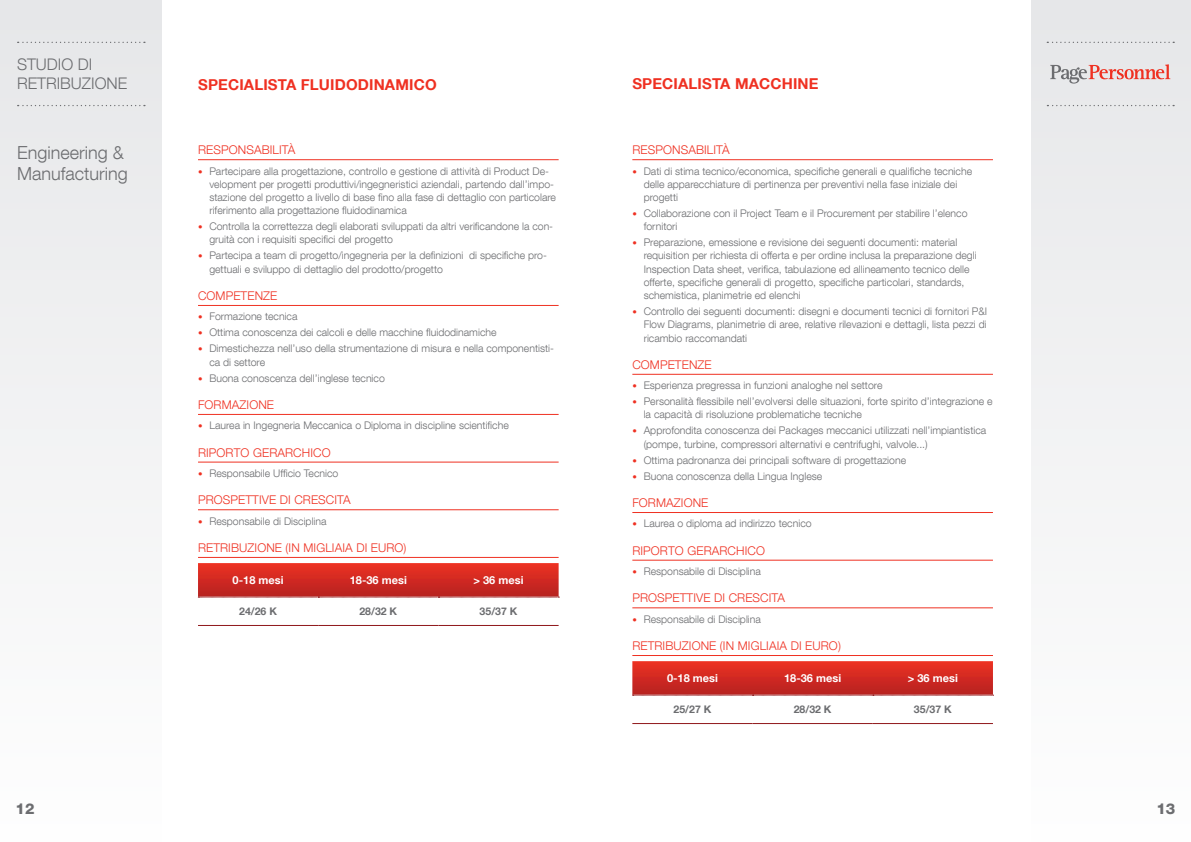
<style>
.page{position:relative;width:1191px;height:842px;background:#fff}
.page>*{position:absolute;margin:0;border:0;box-sizing:border-box;transform-origin:0 0}
.t1{font:300 18px/21px "Helvetica Neue LT Com";color:#6c6d70}
.t2{font:300 16px/19.2px "Helvetica Neue LT Com";color:#6c6d70}
.t3{font:700 15px "Helvetica Neue LT Com";letter-spacing:.01em;color:#ef3122}
.t4{font:800 15px "Helvetica Neue LT Com";color:#6c6d70}
.t5{font:300 12px "Helvetica Neue LT Com";letter-spacing:.01em;color:#ef3122}
.t6{font:700 11px "Helvetica Neue LT Com";color:#fff}
.t7{font:300 10.5px/13.2px "Helvetica Neue LT Com";color:#6c6d70}
.t8{font:700 10.5px "Helvetica Neue LT Com";color:#6c6d70}
.s1{font-weight:800;font-size:9px;color:#ef3122}
</style>
<div class="page">
<div style="left:0;top:0;width:162px;height:842px;background:#f2f2f3"></div>
<div style="left:1031px;top:0;width:160px;height:842px;background:#f2f3f4"></div>
<svg style="left:18px;top:42px;width:127px;height:1px"></svg>
<svg style="left:18px;top:105px;width:127px;height:1px"></svg>
<svg style="left:1047px;top:105px;width:127px;height:1px"></svg>
<svg style="left:1050px;top:64px;width:120px;height:20px"></svg>
<svg style="left:1047px;top:42px;width:127px;height:1px"></svg>
<hr style="left:198px;top:159px;width:360px;height:1px;background:#ef3122">
<hr style="left:198px;top:305px;width:360px;height:1px;background:#ef3122">
<hr style="left:198px;top:414px;width:360px;height:1px;background:#ef3122">
<hr style="left:198px;top:462px;width:360px;height:1px;background:#ef3122">
<hr style="left:198px;top:509px;width:360px;height:1px;background:#ef3122">
<hr style="left:198px;top:557px;width:360px;height:1px;background:#ef3122">
<hr style="left:198px;top:625px;width:120px;height:1px;background:#8f171a">
<hr style="left:318px;top:625px;width:120px;height:1px;background:#8f171a">
<hr style="left:438px;top:625px;width:120px;height:1px;background:#8f171a">
<svg style="left:198px;top:563px;width:361px;height:35px;background:#d12f27"></svg>
<hr style="left:632px;top:159px;width:361px;height:1px;background:#ef3122">
<hr style="left:632px;top:374px;width:361px;height:1px;background:#ef3122">
<hr style="left:632px;top:512px;width:361px;height:1px;background:#ef3122">
<hr style="left:632px;top:560px;width:361px;height:1px;background:#ef3122">
<hr style="left:632px;top:608px;width:361px;height:1px;background:#ef3122">
<hr style="left:632px;top:655px;width:361px;height:1px;background:#ef3122">
<hr style="left:632px;top:723px;width:120px;height:1px;background:#8f171a">
<hr style="left:752px;top:723px;width:120px;height:1px;background:#8f171a">
<hr style="left:872px;top:723px;width:121px;height:1px;background:#8f171a">
<svg style="left:632px;top:661px;width:361px;height:35px;background:#d12e27"></svg>
<h2 class="t2" style="left:17px;top:54px;width:112px">STUDIO DI<br>RETRIBUZIONE</h2>
<h1 class="t1" style="left:17px;top:141px;width:112px">Engineering &amp;<br>Manufacturing</h1>
<p class="t3" style="left:198px;top:76px;width:240px">SPECIALISTA FLUIDODINAMICO</p>
<p class="t3" style="left:632px;top:75px;width:188px">SPECIALISTA MACCHINE</p>
<p class="t5" style="left:198px;top:143px;width:99px">RESPONSABILITÀ</p>
<p class="t7" style="left:209px;top:164px;width:348px;text-indent:-11px"><span class="s1">•</span> Partecipare alla progettazione, controllo e gestione di attività di Product De&shy;velopment per progetti produttivi/ingegneristici aziendali, partendo dall’impo&shy;stazione del progetto a livello di base fino alla fase di dettaglio con particolare riferimento alla progettazione fluidodinamica</p>
<p class="t7" style="left:209px;top:220px;width:345px;text-indent:-11px"><span class="s1">•</span> Controlla la correttezza degli elaborati sviluppati da altri verificandone la con&shy;gruità con i requisiti specifici del progetto</p>
<p class="t7" style="left:209px;top:249px;width:339px;text-indent:-11px"><span class="s1">•</span> Partecipa a team di progetto/ingegneria per la definizioni di specifiche pro&shy;gettuali e sviluppo di dettaglio del prodotto/progetto</p>
<p class="t5" style="left:198px;top:288px;width:81px">COMPETENZE</p>
<p class="t7" style="left:198px;top:310px;width:101px"><span class="s1">•</span> Formazione tecnica</p>
<p class="t7" style="left:198px;top:326px;width:300px"><span class="s1">•</span> Ottima conoscenza dei calcoli e delle macchine fluidodinamiche</p>
<p class="t7" style="left:209px;top:342px;width:346px;text-indent:-11px"><span class="s1">•</span> Dimestichezza nell’uso della strumentazione di misura e nella componentisti&shy;ca di settore</p>
<p class="t7" style="left:198px;top:371px;width:188px"><span class="s1">•</span> Buona conoscenza dell’inglese tecnico</p>
<p class="t5" style="left:198px;top:397px;width:77px">FORMAZIONE</p>
<p class="t7" style="left:198px;top:419px;width:312px"><span class="s1">•</span> Laurea in Ingegneria Meccanica o Diploma in discipline scientifiche</p>
<p class="t5" style="left:198px;top:445px;width:134px">RIPORTO GERARCHICO</p>
<p class="t7" style="left:198px;top:466px;width:142px"><span class="s1">•</span> Responsabile Ufficio Tecnico</p>
<p class="t5" style="left:198px;top:493px;width:154px">PROSPETTIVE DI CRESCITA</p>
<p class="t7" style="left:198px;top:514px;width:130px"><span class="s1">•</span> Responsabile di Disciplina</p>
<p class="t5" style="left:198px;top:540px;width:210px">RETRIBUZIONE (IN MIGLIAIA DI EURO)</p>
<p class="t6" style="left:233px;top:573px;width:52px">0-18 mesi</p>
<p class="t6" style="left:350px;top:573px;width:59px">18-36 mesi</p>
<p class="t6" style="left:473px;top:573px;width:51px">&gt; 36 mesi</p>
<p class="t8" style="left:239px;top:605px;width:39px">24/26 K</p>
<p class="t8" style="left:359px;top:605px;width:39px">28/32 K</p>
<p class="t8" style="left:479px;top:605px;width:39px">35/37 K</p>
<p class="t5" style="left:632px;top:143px;width:99px">RESPONSABILITÀ</p>
<p class="t7" style="left:643px;top:164px;width:330px;text-indent:-11px"><span class="s1">•</span> Dati di stima tecnico/economica, specifiche generali e qualifiche tecniche delle apparecchiature di pertinenza per preventivi nella fase iniziale dei progetti</p>
<p class="t7" style="left:643px;top:206px;width:325px;text-indent:-11px"><span class="s1">•</span> Collaborazione con il Project Team e il Procurement per stabilire l’elenco fornitori</p>
<p class="t7" style="left:643px;top:236px;width:334px;text-indent:-11px"><span class="s1">•</span> Preparazione, emessione e revisione dei seguenti documenti: material requisition per richiesta di offerta e per ordine inclusa la preparazione degli Inspection Data sheet, verifica, tabulazione ed allineamento tecnico delle offerte, specifiche generali di progetto, specifiche particolari, standards, schemistica, planimetrie ed elenchi</p>
<p class="t7" style="left:643px;top:305px;width:345px;text-align:justify;text-indent:-11px"><span class="s1">•</span> Controllo dei seguenti documenti: disegni e documenti tecnici di fornitori P&amp;I Flow Diagrams, planimetrie di aree, relative rilevazioni e dettagli, lista pezzi di ricambio raccomandati</p>
<p class="t5" style="left:632px;top:357px;width:81px">COMPETENZE</p>
<p class="t7" style="left:632px;top:379px;width:252px"><span class="s1">•</span> Esperienza pregressa in funzioni analoghe nel settore</p>
<p class="t7" style="left:643px;top:395px;width:350px;text-indent:-11px"><span class="s1">•</span> Personalità flessibile nell’evolversi delle situazioni, forte spirito d’integrazione e la capacità di risoluzione problematiche tecniche</p>
<p class="t7" style="left:643px;top:424px;width:344px;text-indent:-11px"><span class="s1">•</span> Approfondita conoscenza dei Packages meccanici utilizzati nell’impiantistica (pompe, turbine, compressori alternativi e centrifughi, valvole...)</p>
<p class="t7" style="left:632px;top:453px;width:275px"><span class="s1">•</span> Ottima padronanza dei principali software di progettazione</p>
<p class="t7" style="left:632px;top:469px;width:191px"><span class="s1">•</span> Buona conoscenza della Lingua Inglese</p>
<p class="t5" style="left:632px;top:495px;width:77px">FORMAZIONE</p>
<p class="t7" style="left:632px;top:517px;width:181px"><span class="s1">•</span> Laurea o diploma ad indirizzo tecnico</p>
<p class="t5" style="left:632px;top:543px;width:134px">RIPORTO GERARCHICO</p>
<p class="t7" style="left:632px;top:564px;width:130px"><span class="s1">•</span> Responsabile di Disciplina</p>
<p class="t5" style="left:632px;top:591px;width:154px">PROSPETTIVE DI CRESCITA</p>
<p class="t7" style="left:632px;top:612px;width:130px"><span class="s1">•</span> Responsabile di Disciplina</p>
<p class="t5" style="left:632px;top:638px;width:210px">RETRIBUZIONE (IN MIGLIAIA DI EURO)</p>
<p class="t6" style="left:667px;top:671px;width:52px">0-18 mesi</p>
<p class="t6" style="left:784px;top:671px;width:59px">18-36 mesi</p>
<p class="t6" style="left:908px;top:671px;width:51px">&gt; 36 mesi</p>
<p class="t8" style="left:673px;top:703px;width:39px">25/27 K</p>
<p class="t8" style="left:793px;top:703px;width:39px">28/32 K</p>
<p class="t8" style="left:914px;top:703px;width:39px">35/37 K</p>
<h3 class="t4" style="left:16px;top:800px;width:20px">12</h3>
<h3 class="t4" style="left:1156px;top:800px;width:20px">13</h3>
</div>
